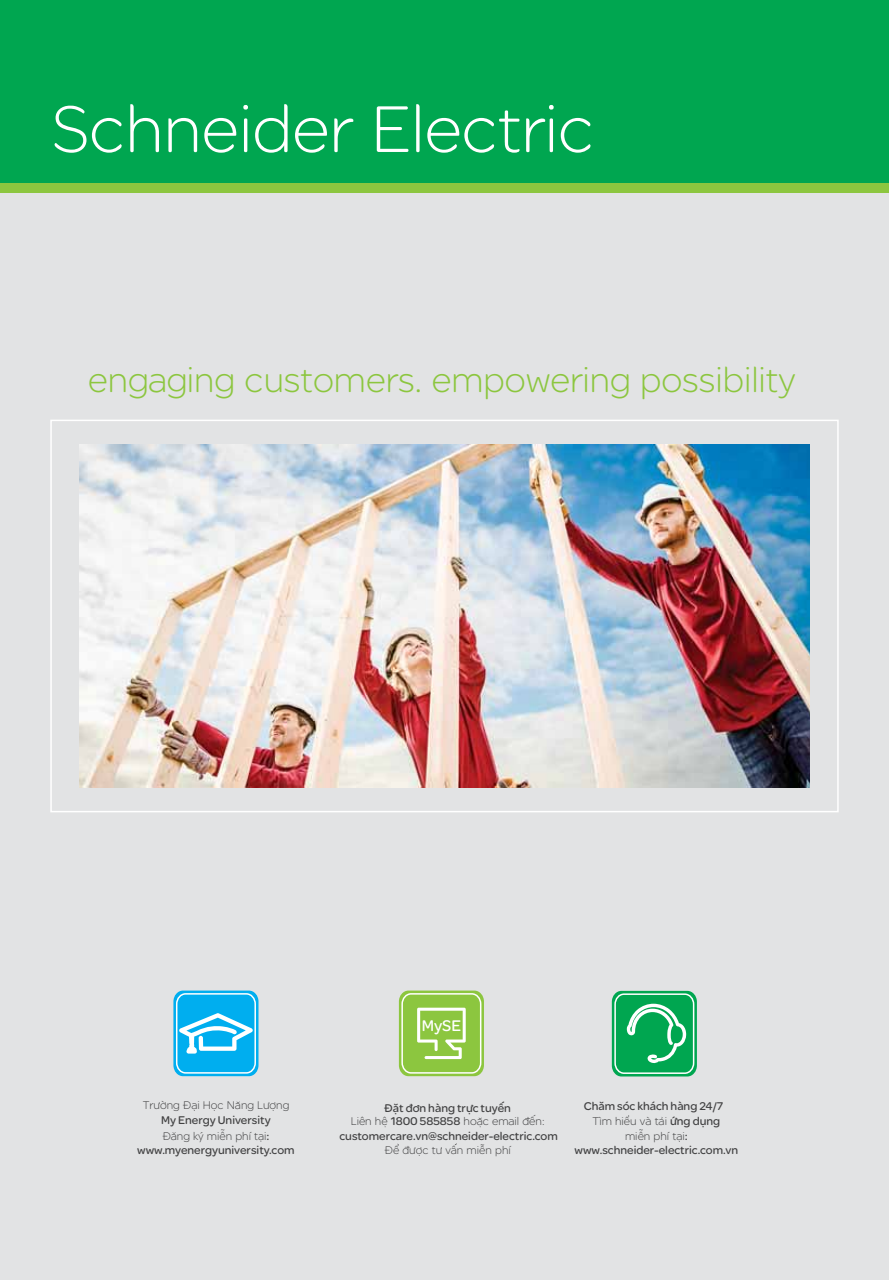
<style>
.page{position:relative;width:889px;height:1280px;background:#fff}
.page>*{position:absolute;margin:0;border:0;box-sizing:border-box;transform-origin:0 0}
.t1{font:300 70.5px "SE Optimist";color:#fff}
.t2{font:300 37.5px "SE Optimist";color:#8cc63f}
.t3{font:16.5px "SE Optimist";color:#fff}
.t4{font:12px/14.1px "SE Optimist";color:#414142;text-align:center}
.t5{font:300 12px "SE Optimist";color:#414142}
.s1{font-weight:300}
</style>
<div class="page">
<div style="left:0;top:0;width:888px;height:1280px;background:#e2e3e4"></div>
<img style="left:80px;top:444px;width:729px;height:343px">
<div style="left:0;top:0;width:888px;height:183px;background:#00a650"></div>
<div style="left:0;top:183px;width:888px;height:9px;background:#8cc63f"></div>
<div style="left:50px;top:420px;width:788px;height:392px;border:2px solid #fff"></div>
<svg style="left:173px;top:990px;width:85px;height:86px"></svg>
<svg style="left:399px;top:990px;width:85px;height:86px"></svg>
<svg style="left:612px;top:991px;width:85px;height:85px"></svg>
<h1 class="t1" style="left:52px;top:90px;width:544px">Schneider Electric</h1>
<h2 class="t2" style="left:88px;top:359px;width:709px">engaging customers. empowering possibility</h2>
<p class="t5" style="left:143px;top:1099px;width:148px">Truòng Ðai Hoc Nang Luong</p>
<p class="t4" style="left:161px;top:1111px;width:111px;line-height:16px;text-align:left">My Energy University<br><span class="s1">Ðang ký miên phí tai</span>:</p>
<p class="t4" style="left:137px;top:1143px;width:159px">www.myenergyuniversity.com</p>
<p class="t5" style="left:220px;top:1127px;width:7px">˜</p>
<h3 class="t3" style="left:422px;top:1014px;width:41px">MySE</h3>
<p class="t4" style="left:339px;top:1100px;width:220px">Đặt đơn hàng trực tuyến<br><span class="s1">Liên hê</span> 1800 585858 <span class="s1">hoac email dên: </span>customercare.vn@schneider-electric.com</p>
<p class="t5" style="left:384px;top:1143px;width:128px">Ðê duoc tu vân miên phí</p>
<p class="t5" style="left:531px;top:1113px;width:7px">´</p>
<p class="t5" style="left:479px;top:1141px;width:7px">˜</p>
<p class="t4" style="left:584px;top:1097px;width:141px;line-height:15.6px">Chăm sóc khách hàng 24/7<br><span class="s1">Tìm hiêu và tai</span> ứng dụng</p>
<p class="t4" style="left:574px;top:1128px;width:165px"><span class="s1">miên phí tai</span>: www.schneider-electric.com.vn</p>
<p class="t5" style="left:638px;top:1127px;width:7px">˜</p>
</div>
